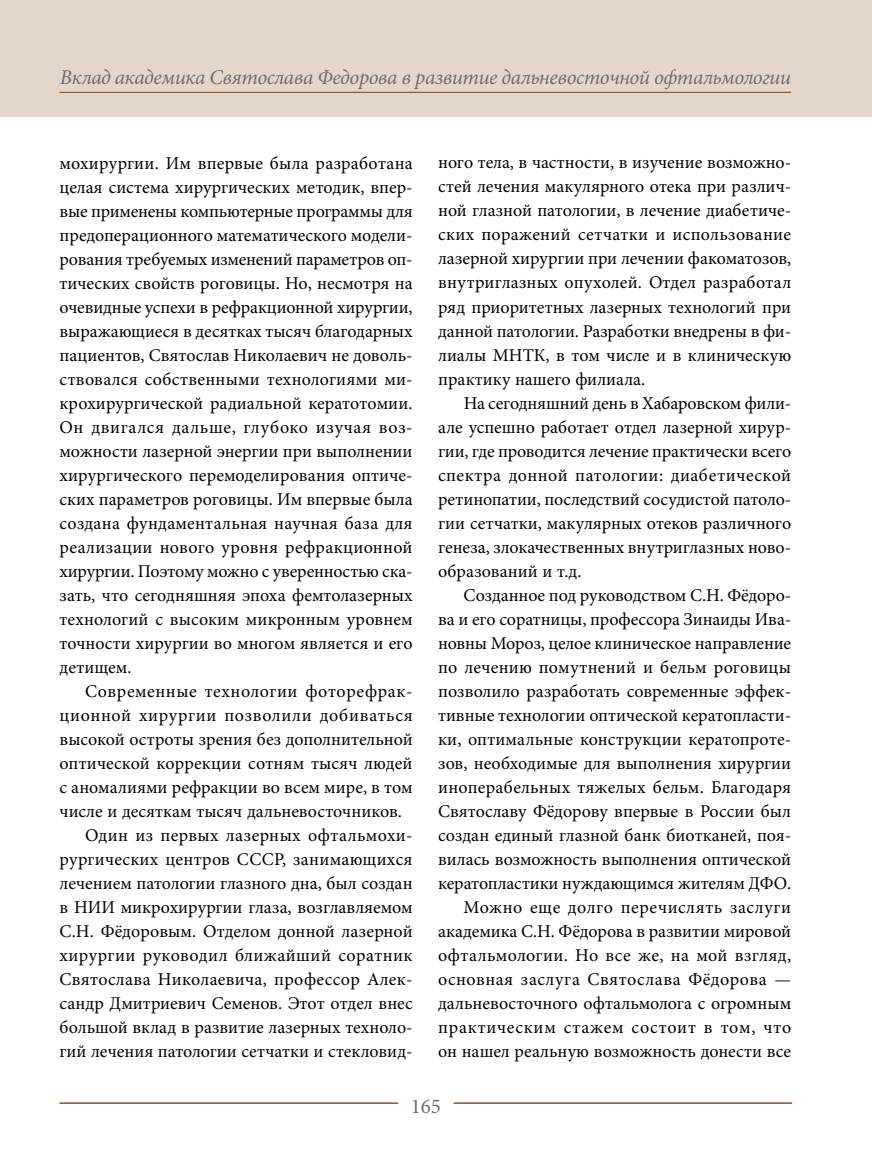
<style>
.page{position:relative;width:872px;height:1170px;background:#fff}
.page>*{position:absolute;margin:0;border:0;box-sizing:border-box;transform-origin:0 0}
.t1{font:italic 21px "Minion Pro";letter-spacing:-.02em;color:#6d6e71}
.t2{font:21px "Minion Pro";color:#6d6e71}
.t3{font:18px/24px "Minion Pro";color:#000;text-align:justify}
.t4{font:18px "Minion Pro";letter-spacing:.035em;color:#000}
.t5{font:18px "Minion Pro";letter-spacing:.025em;color:#000}
.t6{font:18px "Minion Pro";letter-spacing:.02em;color:#000}
</style>
<div class="page">
<div style="left:0;top:0;width:872px;height:117px;background:#e4d7ca"></div>
<hr style="left:60px;top:92px;width:731px;height:1px;background:#8b5123">
<hr style="left:60px;top:1102px;width:338px;height:1px;background:#8b5123">
<hr style="left:453px;top:1102px;width:339px;height:1px;background:#8b5123">
<p class="t1" style="left:60px;top:63px;width:732px">Вклад академика Святослава Федорова в развитие дальневосточной офтальмологии</p>
<p class="t3" style="left:60px;top:151px;width:355px">мохирургии. Им впервые была разработана целая система хирургических методик, впер&shy;вые применены компьютерные программы для предоперационного математического модели&shy;рования требуемых изменений параметров оп&shy;тических свойств роговицы. Но, несмотря на очевидные успехи в рефракционной хирургии, выражающиеся в десятках тысяч благодарных пациентов, Святослав Николаевич не доволь&shy;ствовался собственными технологиями ми&shy;крохирургической радиальной кератотомии.<br>Он двигался дальше, глубоко изучая воз&shy;можности лазерной энергии при выполнении хирургического перемоделирования оптиче&shy;ских параметров роговицы. Им впервые была создана фундаментальная научная база для реализации нового уровня рефракционной хирургии. Поэтому можно с уверенностью ска&shy;зать, что сегодняшняя эпоха фемтолазерных технологий с высоким микронным уровнем точности хирургии во многом является и его детищем.</p>
<p class="t4" style="left:85px;top:679px;width:329px">Современные технологии фоторефрак-</p>
<p class="t4" style="left:60px;top:703px;width:354px">ционной хирургии позволили добиваться</p>
<p class="t3" style="left:60px;top:727px;width:354px">высокой остроты зрения без дополнительной</p>
<p class="t3" style="left:60px;top:751px;width:354px">оптической коррекции сотням тысяч людей</p>
<p class="t3" style="left:60px;top:775px;width:354px">с аномалиями рефракции во всем мире, в том</p>
<p class="t3" style="left:60px;top:799px;width:344px">числе и десяткам тысяч дальневосточников.</p>
<p class="t6" style="left:85px;top:823px;width:329px">Один из первых лазерных офтальмохи-</p>
<p class="t3" style="left:60px;top:847px;width:354px">рургических центров СССР, занимающихся</p>
<p class="t3" style="left:60px;top:871px;width:354px">лечением патологии глазного дна, был создан</p>
<p class="t3" style="left:60px;top:895px;width:354px">в НИИ микрохирургии глаза, возглавляемом</p>
<p class="t3" style="left:60px;top:919px;width:354px">С.Н. Фёдоровым. Отделом донной лазерной</p>
<p class="t5" style="left:60px;top:943px;width:354px">хирургии руководил ближайший соратник</p>
<p class="t3" style="left:60px;top:967px;width:354px">Святослава Николаевича, профессор Алек-</p>
<p class="t3" style="left:60px;top:991px;width:354px">сандр Дмитриевич Семенов. Этот отдел внес</p>
<p class="t3" style="left:60px;top:1015px;width:354px">большой вклад в развитие лазерных техноло-</p>
<p class="t3" style="left:60px;top:1039px;width:354px">гий лечения патологии сетчатки и стекловид-</p>
<p class="t3" style="left:438px;top:151px;width:354px">ного тела, в частности, в изучение возможно&shy;стей лечения макулярного отека при различ&shy;ной глазной патологии, в лечение диабетиче&shy;ских поражений сетчатки и использование лазерной хирургии при лечении факоматозов, внутриглазных опухолей. Отдел разработал ряд приоритетных лазерных технологий при данной патологии. Разработки внедрены в фи&shy;лиалы МНТК, в том числе и в клиническую практику нашего филиала.</p>
<p class="t3" style="left:438px;top:391px;width:355px;text-indent:26px">На сегодняшний день в Хабаровском фили&shy;але успешно работает отдел лазерной хирур&shy;гии, где проводится лечение практически всего спектра донной патологии: диабетической ретинопатии, последствий сосудистой патоло&shy;гии сетчатки, макулярных отеков различного генеза, злокачественных внутриглазных ново&shy;образований и т.д.</p>
<p class="t3" style="left:438px;top:583px;width:355px;text-align:right">Созданное под руководством С.Н. Фёдоро-<br>ва и его соратницы, профессора Зинаиды Ива&shy;новны Мороз, целое клиническое направление по лечению помутнений и бельм роговицы позволило разработать современные эффек&shy;тивные технологии оптической кератопласти&shy;ки, оптимальные конструкции кератопроте&shy;зов, необходимые для выполнения хирургии иноперабельных тяжелых бельм. Благодаря Святославу Фёдорову впервые в России был создан единый глазной банк биотканей, поя&shy;вилась возможность выполнения оптической кератопластики нуждающимся жителям ДФО.<br>Можно еще долго перечислять заслуги академика С.Н. Фёдорова в развитии мировой офтальмологии. Но все же, на мой взгляд, основная заслуга Святослава Фёдорова — дальневосточного офтальмолога с огромным практическим стажем состоит в том, что он нашел реальную возможность донести все</p>
<p class="t2" style="left:411px;top:1092px;width:32px">165</p>
</div>
